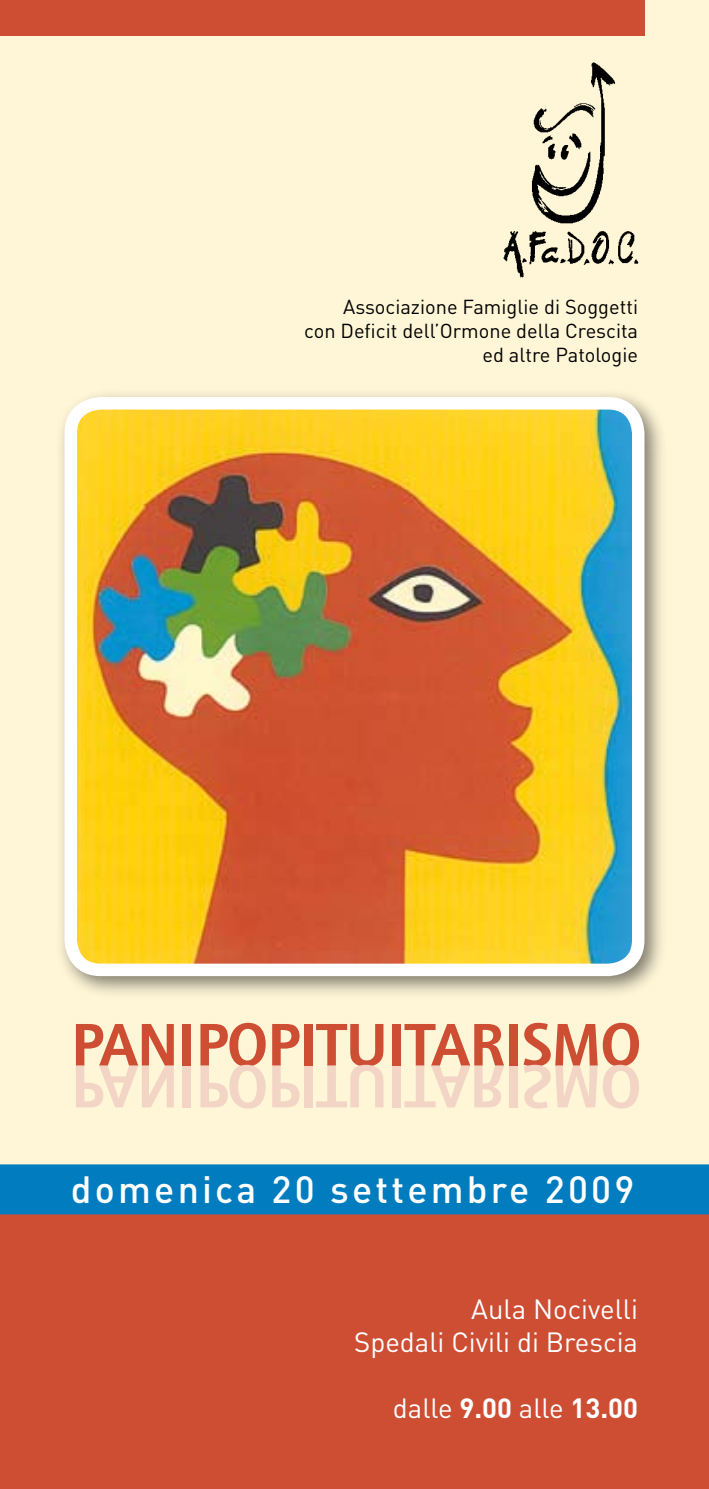
<style>
.page{position:relative;width:709px;height:1489px;background:#fff}
.page>*{position:absolute;margin:0;border:0;box-sizing:border-box;transform-origin:0 0}
.t1{font:600 62.5px "Foundry Journal";letter-spacing:-.01em;color:#cd4e33}
.t2{font:500 37.5px "DIN";letter-spacing:.085em;color:#fff}
.t3{font:27.5px/33px "DIN";color:#fff;text-align:right}
.t4{font:20px/24px "DIN";color:#000;text-align:right}
.s1{color:#f3d5c6}
.s2{font-weight:700}
</style>
<div class="page">
<div style="left:0;top:0;width:709px;height:1488px;background:#fff6d8"></div>
<div style="left:0;top:1199px;width:709px;height:289px;background:#cd4e33"></div>
<img style="left:503px;top:62px;width:136px;height:216px">
<div style="left:55px;top:387px;width:615px;height:612px;background:#000;opacity:.5"></div>
<img style="left:71px;top:403px;width:567px;height:566px;border-radius:30px">
<div style="left:64px;top:397px;width:580px;height:579px;border:12px solid #fff;border-radius:30px"></div>
<div style="left:0;top:1164px;width:709px;height:50px;background:#007cbf"></div>
<div style="left:0;top:0;width:644px;height:35px;background:#cd4e33"></div>
<p class="t4" style="left:304px;top:294px;width:335px">Associazione Famiglie di Soggetti<br>con Deficit dell’Ormone della Crescita ed altre Patologie</p>
<h1 class="t1" style="left:71px;top:1009px;width:572px"><span class="s1">PANIP</span>O<span class="s1">P</span>ITUITARISMO</h1>
<h2 class="t2" style="left:71px;top:1165px;width:565px">domenica 20 settembre 2009</h2>
<h3 class="t3" style="left:354px;top:1291px;width:285px">Aula Nocivelli<br>Spedali Civili di Brescia</h3>
<h3 class="t3" style="left:393px;top:1390px;width:247px">dalle <span class="s2">9.00</span> alle <span class="s2">13.00</span></h3>
</div>
